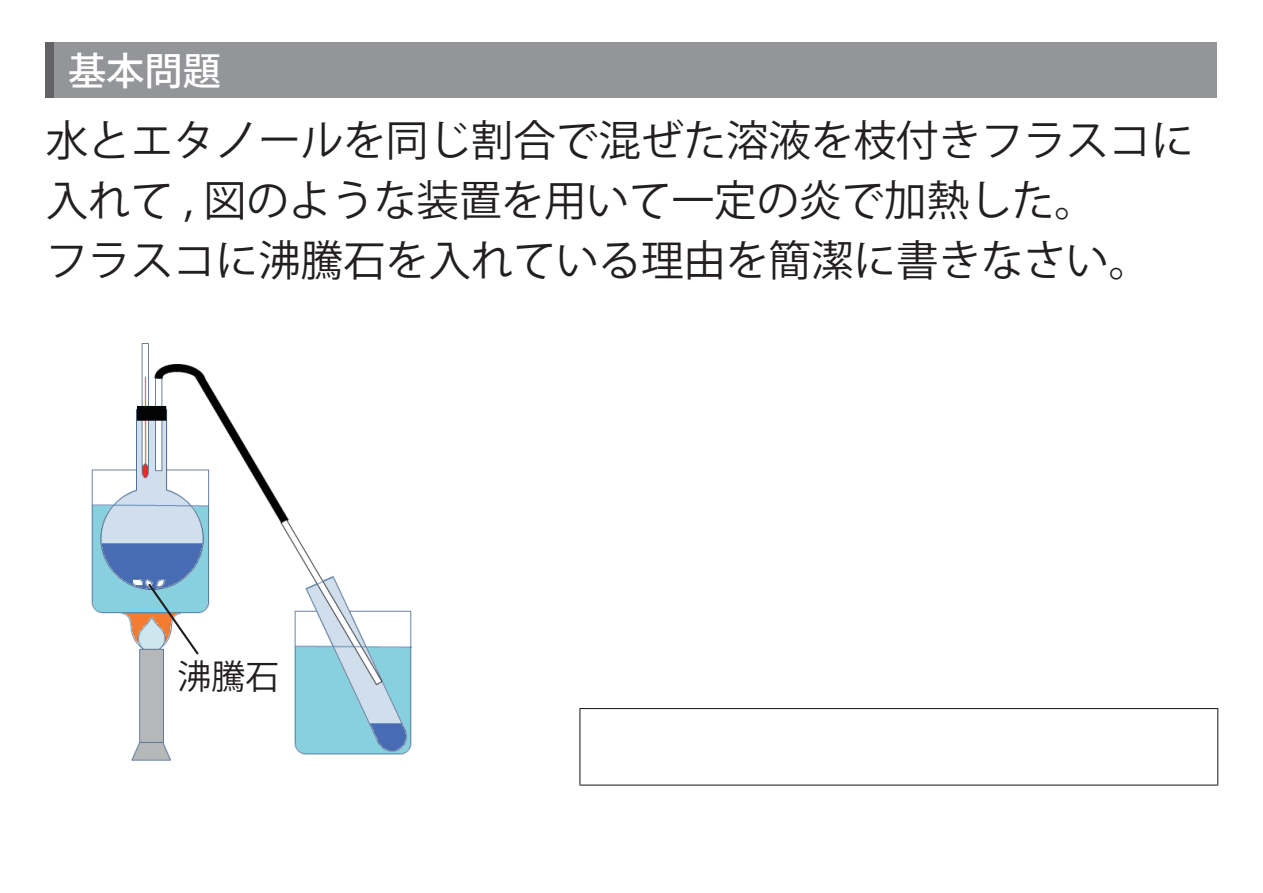
<style>
.page{position:relative;width:1263px;height:893px;background:#fff}
.page>*{position:absolute;margin:0;border:0;box-sizing:border-box;transform-origin:0 0}
.t1{font:42.45px/59.6px "Koz Go Pr 6 N";color:#231f20}
.t2{font:500 38.25px "Koz Go Pr 6 N";color:#fff}
.t3{font:34.05px "Koz Go Pr 6 N";color:#231f20}
</style>
<div class="page">
<img style="left:91px;top:343px;width:321px;height:418px">
<svg style="left:146px;top:581px;width:55px;height:76px"></svg>
<div style="left:46px;top:43px;width:1171px;height:55px;background:#939598"></div>
<div style="left:46px;top:43px;width:8px;height:55px;background:#636366"></div>
<hr style="left:579px;top:708px;width:639px;height:1px;background:#231f20">
<hr style="left:579px;top:709px;width:1px;height:75px;background:#231f20">
<hr style="left:1217px;top:709px;width:1px;height:75px;background:#231f20">
<hr style="left:579px;top:784px;width:639px;height:2px;background:#231f20">
<p class="t2" style="left:68px;top:49px;width:155px">基本問題</p>
<p class="t1" style="left:46px;top:112px;width:1150px">水とエタノールを同じ割合で混ぜた溶液を枝付きフラスコに入れて , 図のような装置を用いて一定の炎で加熱した。</p>
<p class="t1" style="left:46px;top:231px;width:1107px">フラスコに沸騰石を入れている理由を簡潔に書きなさい。</p>
<p class="t3" style="left:178px;top:657px;width:104px">沸騰石</p>
</div>
